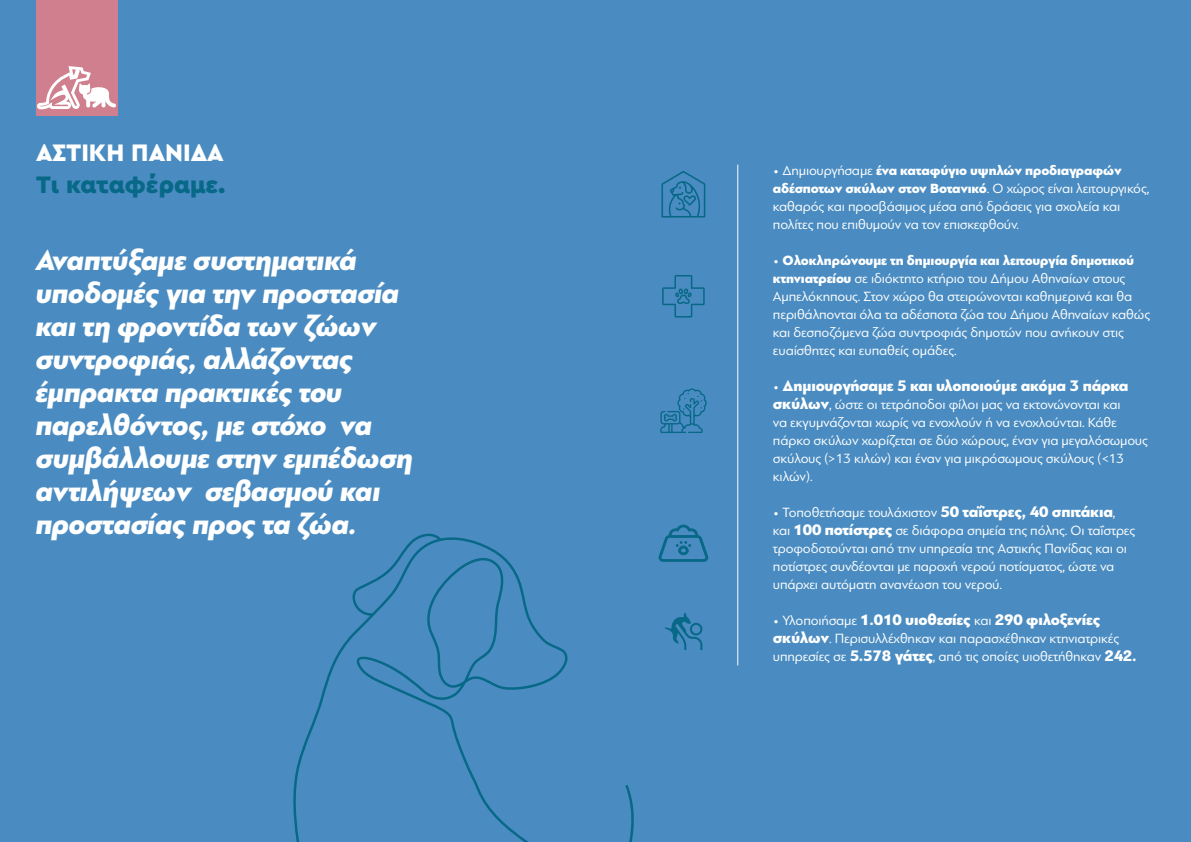
<style>
.page{position:relative;width:1191px;height:842px;background:#4a8cc1}
.page>*{position:absolute;margin:0;border:0;box-sizing:border-box;transform-origin:0 0}
.t1{font:italic 900 30px/33px "PF Bague Sans Pro";letter-spacing:-.01em;color:#fff}
.t2{font:900 25px "Cera GR";color:#076887}
.t3{font:900 25px "Cera GR";color:#fff}
.t4{font:900 16px "PF Bague Sans Pro";letter-spacing:-.01em;color:#fff}
.t5{font:14px/18px "PF Bague Sans Pro";letter-spacing:-.01em;color:#fff}
.s1{font-weight:900}
.s2{font-weight:400;font-size:14px}
.s3{font-weight:900;font-size:16px}
</style>
<div class="page">
<hr style="left:737px;top:165px;width:1px;height:500px;background:#fff">
<svg style="left:661px;top:171px;width:44px;height:47px"></svg>
<svg style="left:662px;top:275px;width:42px;height:43px"></svg>
<svg style="left:660px;top:388px;width:47px;height:45px"></svg>
<svg style="left:658px;top:525px;width:51px;height:37px"></svg>
<svg style="left:664px;top:612px;width:38px;height:38px"></svg>
<div style="left:36px;top:0;width:81px;height:115px;background:#cf7f8e"></div>
<svg style="left:37px;top:66px;width:79px;height:44px"></svg>
<svg style="left:293px;top:537px;width:341px;height:305px"></svg>
<svg style="left:352px;top:533px;width:89px;height:83px"></svg>
<h2 class="t3" style="left:36px;top:138px;width:189px">ΑΣΤΙΚΗ ΠΑΝΙΔΑ</h2>
<h2 class="t2" style="left:36px;top:170px;width:191px">Tι καταφέραμε.</h2>
<h1 class="t1" style="left:36px;top:244px;width:379px">Αναπτύξαμε συστηματικά υποδομές για την προστασία και τη φροντίδα των ζώων συντροφιάς, αλλάζοντας έμπρακτα πρακτικές του παρελθόντος, με στόχο να συμβάλλουμε στην εμπέδωση αντιλήψεων σεβασμού και προστασίας προς τα ζώα.</h1>
<p class="t5" style="left:773px;top:161px;width:378px">• Δημιουργήσαμε <span class="s1">ένα καταφύγιο υψηλών προδιαγραφών αδέσποτων σκύλων στον Βοτανικό</span>. Ο χώρος είναι λειτουργικός, καθαρός και προσβάσιμος μέσα από δράσεις για σχολεία και πολίτες που επιθυμούν να τον επισκεφθούν.</p>
<p class="t5" style="left:773px;top:251px;width:379px">• <span class="s1">Ολοκληρώνουμε τη δημιουργία και λειτουργία δημοτικού κτηνιατρείου</span> σε ιδιόκτητο κτήριο του Δήμου Αθηναίων στους Αμπελόκηπους. Στον χώρο θα στειρώνονται καθημερινά και θα περιθάλπονται όλα τα αδέσποτα ζώα του Δήμου Αθηναίων καθώς και δεσποζόμενα ζώα συντροφιάς δημοτών που ανήκουν στις ευαίσθητες και ευπαθείς ομάδες.</p>
<p class="t4" style="left:773px;top:375px;width:357px"><span class="s2">•</span> Δημιουργήσαμε 5 και υλοποιούμε ακόμα 3 πάρκα</p>
<p class="t5" style="left:773px;top:395px;width:376px"><span class="s3">σκύλων</span>, ώστε οι τετράποδοι φίλοι μας να εκτονώνονται και<br>να εκγυμνάζονται χωρίς να ενοχλούν ή να ενοχλούνται. Κάθε πάρκο σκύλων χωρίζεται σε δύο χώρους, έναν για μεγαλόσωμους σκύλους (&gt;13 κιλών) και έναν για μικρόσωμους σκύλους (&lt;13 κιλών).</p>
<p class="t5" style="left:773px;top:503px;width:364px">• Τοποθετήσαμε τουλάχιστον <span class="s3">50 ταΐστρες, 40 σπιτάκια</span>, και <span class="s3">100 ποτίστρες</span> σε διάφορα σημεία της πόλης. Οι ταΐστρες τροφοδοτούνται από την υπηρεσία της Αστικής Πανίδας και οι ποτίστρες συνδέονται με παροχή νερού ποτίσματος, ώστε να υπάρχει αυτόματη ανανέωση του νερού.</p>
<p class="t4" style="left:773px;top:609px;width:329px"><span class="s2">• Υλοποιήσαμε</span> 1.010 υιοθεσίες <span class="s2">και</span> 290 φιλοξενίες</p>
<p class="t5" style="left:773px;top:629px;width:365px"><span class="s3">σκύλων</span>. Περισυλλέχθηκαν και παρασχέθηκαν κτηνιατρικές υπηρεσίες σε <span class="s3">5.578 γάτες</span>, από τις οποίες υιοθετήθηκαν <span class="s3">242.</span></p>
</div>
